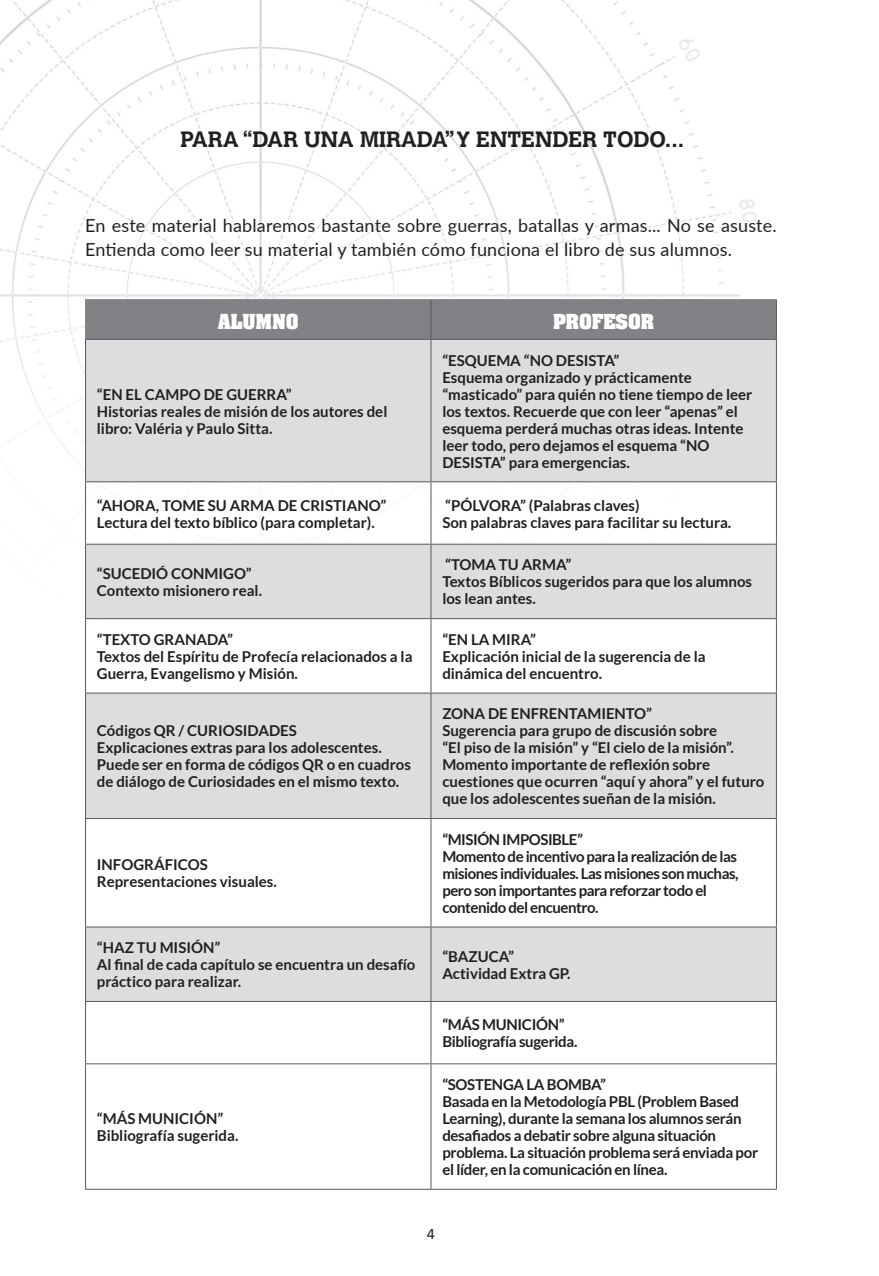
<style>
.page{position:relative;width:879px;height:1276px;background:#fff}
.page>*{position:absolute;margin:0;border:0;box-sizing:border-box;transform-origin:0 0}
.TITULO{font:700 22px "Calvert MT Std";color:#231f20}
.t1{font:22px "Acklin";color:#fff}
.texto{font:18px/24px "Lato";letter-spacing:.01em;color:#231f20}
.t2{font:16px "Calibri";color:#231f20}
.t3{font:700 15px/17px "Lato";color:#231f20}
.t4{font:700 15px/17px "Lato";letter-spacing:-.02em;color:#231f20}
.t5{font:700 15px/17px "Lato";letter-spacing:-.03em;color:#231f20}
</style>
<div class="page">
<img style="left:0;top:0;width:777px;height:1190px">
<div style="left:86px;top:300px;width:690px;height:39px;background:#808285"></div>
<svg style="left:86px;top:340px;width:690px;height:661px;fill:#dcdddf"></svg>
<hr style="left:85px;top:299px;width:346px;height:1px;background:#808285">
<hr style="left:85px;top:300px;width:1px;height:39px;background:#808285">
<hr style="left:431px;top:299px;width:346px;height:1px;background:#808285">
<hr style="left:85px;top:339px;width:346px;height:1px;background:#57585a">
<hr style="left:85px;top:340px;width:1px;height:141px;background:#57585a">
<hr style="left:431px;top:339px;width:346px;height:1px;background:#57585a">
<hr style="left:430px;top:340px;width:1px;height:141px;background:#57585a">
<hr style="left:776px;top:340px;width:1px;height:141px;background:#57585a">
<hr style="left:85px;top:481px;width:346px;height:1px;background:#57585a">
<hr style="left:85px;top:482px;width:1px;height:62px;background:#57585a">
<hr style="left:431px;top:481px;width:346px;height:1px;background:#57585a">
<hr style="left:430px;top:482px;width:1px;height:62px;background:#57585a">
<hr style="left:776px;top:482px;width:1px;height:62px;background:#57585a">
<hr style="left:85px;top:544px;width:346px;height:1px;background:#57585a">
<hr style="left:85px;top:545px;width:1px;height:73px;background:#57585a">
<hr style="left:431px;top:544px;width:346px;height:1px;background:#57585a">
<hr style="left:430px;top:545px;width:1px;height:73px;background:#57585a">
<hr style="left:776px;top:545px;width:1px;height:73px;background:#57585a">
<hr style="left:85px;top:618px;width:346px;height:1px;background:#57585a">
<hr style="left:85px;top:619px;width:1px;height:73px;background:#57585a">
<hr style="left:431px;top:618px;width:346px;height:1px;background:#57585a">
<hr style="left:430px;top:619px;width:1px;height:73px;background:#57585a">
<hr style="left:776px;top:619px;width:1px;height:73px;background:#57585a">
<hr style="left:85px;top:692px;width:346px;height:1px;background:#57585a">
<hr style="left:85px;top:693px;width:1px;height:125px;background:#57585a">
<hr style="left:431px;top:692px;width:346px;height:1px;background:#57585a">
<hr style="left:430px;top:693px;width:1px;height:125px;background:#57585a">
<hr style="left:776px;top:693px;width:1px;height:125px;background:#57585a">
<hr style="left:85px;top:818px;width:346px;height:1px;background:#57585a">
<hr style="left:85px;top:819px;width:1px;height:107px;background:#57585a">
<hr style="left:431px;top:818px;width:346px;height:1px;background:#57585a">
<hr style="left:430px;top:819px;width:1px;height:107px;background:#57585a">
<hr style="left:776px;top:819px;width:1px;height:107px;background:#57585a">
<hr style="left:85px;top:926px;width:346px;height:1px;background:#57585a">
<hr style="left:85px;top:927px;width:1px;height:74px;background:#57585a">
<hr style="left:431px;top:926px;width:346px;height:1px;background:#57585a">
<hr style="left:430px;top:927px;width:1px;height:74px;background:#57585a">
<hr style="left:776px;top:927px;width:1px;height:74px;background:#57585a">
<hr style="left:85px;top:1001px;width:346px;height:1px;background:#57585a">
<hr style="left:85px;top:1002px;width:1px;height:61px;background:#57585a">
<hr style="left:431px;top:1001px;width:346px;height:1px;background:#57585a">
<hr style="left:430px;top:1002px;width:1px;height:61px;background:#57585a">
<hr style="left:776px;top:1002px;width:1px;height:61px;background:#57585a">
<hr style="left:85px;top:1063px;width:346px;height:1px;background:#57585a">
<hr style="left:85px;top:1064px;width:1px;height:124px;background:#57585a">
<hr style="left:431px;top:1063px;width:346px;height:1px;background:#57585a">
<hr style="left:430px;top:1064px;width:1px;height:124px;background:#57585a">
<hr style="left:776px;top:1064px;width:1px;height:124px;background:#57585a">
<hr style="left:85px;top:1188px;width:346px;height:1px;background:#57585a">
<hr style="left:431px;top:1188px;width:346px;height:1px;background:#57585a">
<hr style="left:430px;top:300px;width:1px;height:39px;background:#57585a">
<hr style="left:776px;top:300px;width:1px;height:39px;background:#57585a">
<p class="TITULO" style="left:180px;top:126px;width:505px">PARA “DAR UNA MIRADA” Y ENTENDER TODO...</p>
<p class="texto" style="left:85px;top:213px;width:693px">En este material hablaremos bastante sobre guerras, batallas y armas... No se asuste.<br>Entienda como leer su material y también cómo funciona el libro de sus alumnos.</p>
<p class="t1" style="left:218px;top:310px;width:82px">ALUMNO</p>
<p class="t1" style="left:553px;top:310px;width:102px">PROFESOR</p>
<p class="t3" style="left:97px;top:385px;width:196px">“EN EL CAMPO DE GUERRA”</p>
<p class="t3" style="left:97px;top:402px;width:292px">Historias reales de misión de los autores del libro: Valéria y Paulo Sitta.</p>
<p class="t3" style="left:97px;top:496px;width:291px">“AHORA, TOME SU ARMA DE CRISTIANO”</p>
<p class="t3" style="left:97px;top:513px;width:279px">Lectura del texto bíblico (para completar).</p>
<p class="t3" style="left:97px;top:565px;width:156px">“SUCEDIÓ CONMIGO”</p>
<p class="t3" style="left:97px;top:582px;width:167px">Contexto misionero real.</p>
<p class="t3" style="left:97px;top:631px;width:137px">“TEXTO GRANADA”</p>
<p class="t3" style="left:97px;top:648px;width:317px">Textos del Espíritu de Profecía relacionados a la<br>Guerra, Evangelismo y Misión.</p>
<p class="t3" style="left:97px;top:722px;width:201px">Códigos QR / CURIOSIDADES</p>
<p class="t3" style="left:97px;top:739px;width:316px">Explicaciones extras para los adolescentes.<br>Puede ser en forma de códigos QR o en cuadros de diálogo de Curiosidades en el mismo texto.</p>
<p class="t3" style="left:97px;top:856px;width:112px">INFOGRÁFICOS</p>
<p class="t3" style="left:97px;top:873px;width:181px">Representaciones visuales.</p>
<p class="t3" style="left:97px;top:939px;width:125px">“HAZ TU MISIÓN”</p>
<p class="t3" style="left:97px;top:956px;width:320px">Al final de cada capítulo se encuentra un desafío práctico para realizar.</p>
<p class="t3" style="left:97px;top:1110px;width:128px">“MÁS MUNICIÓN”</p>
<p class="t3" style="left:97px;top:1127px;width:143px">Bibliografía sugerida.</p>
<p class="t3" style="left:442px;top:351px;width:179px">“ESQUEMA “NO DESISTA”</p>
<p class="t3" style="left:442px;top:368px;width:311px">Esquema organizado y prácticamente “masticado” para quién no tiene tiempo de leer los textos. Recuerde que con leer “apenas” el esquema perderá muchas otras ideas. Intente leer todo, pero dejamos el esquema “NO DESISTA” para emergencias.</p>
<p class="t3" style="left:445px;top:496px;width:196px">“PÓLVORA” (Palabras claves)</p>
<p class="t3" style="left:442px;top:513px;width:290px">Son palabras claves para facilitar su lectura.</p>
<p class="t3" style="left:445px;top:556px;width:127px">“TOMA TU ARMA”</p>
<p class="t3" style="left:442px;top:573px;width:311px">Textos Bíblicos sugeridos para que los alumnos los lean antes.</p>
<p class="t3" style="left:442px;top:631px;width:95px">“EN LA MIRA”</p>
<p class="t3" style="left:442px;top:648px;width:265px">Explicación inicial de la sugerencia de la dinámica del encuentro.</p>
<p class="t3" style="left:442px;top:705px;width:211px">ZONA DE ENFRENTAMIENTO”</p>
<p class="t3" style="left:442px;top:722px;width:324px">Sugerencia para grupo de discusión sobre<br>“El piso de la misión” y “El cielo de la misión”.<br>Momento importante de reflexión sobre cuestiones que ocurren “aquí y ahora” y el futuro que los adolescentes sueñan de la misión.</p>
<p class="t5" style="left:442px;top:830px;width:142px">“MISIÓN IMPOSIBLE”</p>
<p class="t5" style="left:442px;top:847px;width:298px">Momento de incentivo para la realización de las misiones individuales. Las misiones son muchas, pero son importantes para reforzar todo el contenido del encuentro.</p>
<p class="t3" style="left:442px;top:947px;width:73px">“BAZUCA”</p>
<p class="t3" style="left:442px;top:964px;width:130px">Actividad Extra GP.</p>
<p class="t4" style="left:442px;top:1016px;width:124px">“MÁS MUNICIÓN”</p>
<p class="t4" style="left:442px;top:1033px;width:137px">Bibliografía sugerida.</p>
<p class="t4" style="left:442px;top:1076px;width:165px">“SOSTENGA LA BOMBA”</p>
<p class="t4" style="left:442px;top:1093px;width:317px">Basada en la Metodología PBL (Problem Based Learning), durante la semana los alumnos serán desafiados a debatir sobre alguna situación problema. La situación problema será enviada por el líder, en la comunicación en línea.</p>
<p class="t2" style="left:427px;top:1222px;width:10px">4</p>
</div>
